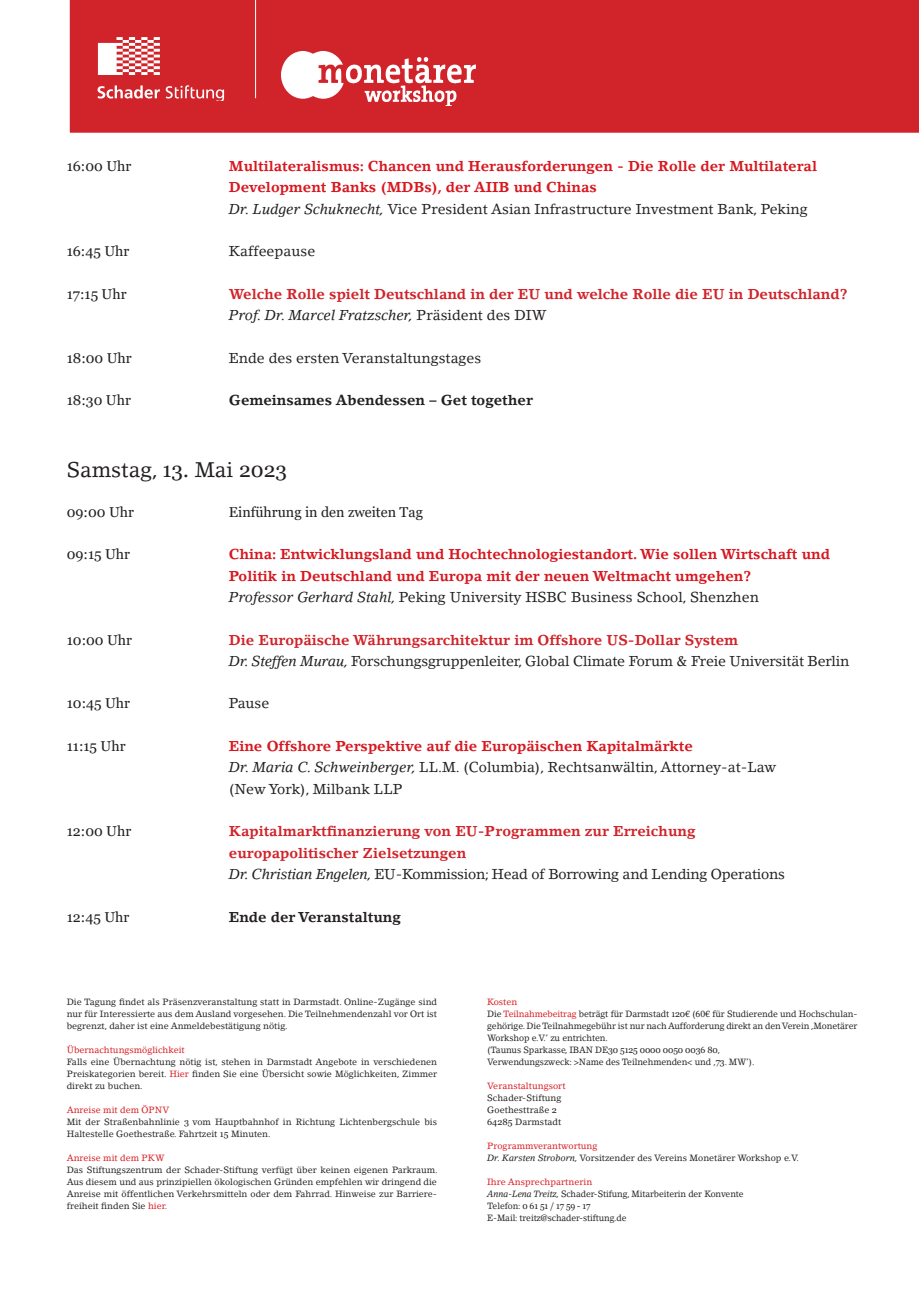
<style>
.page{position:relative;width:919px;height:1289px;background:#fff}
.page>*{position:absolute;margin:0;border:0;box-sizing:border-box;transform-origin:0 0}
.t1{font:21px "Lino Letter Std";color:#231f20}
.t2{font:14.25px "Lino Letter Std";color:#231f20}
.t3{font:700 14.25px/21.3px "Lino Letter Std";color:#d7171f}
.t4{font:700 14.25px/21.3px "Lino Letter Std";color:#d1232a}
.t5{font:14.25px "Georgia";color:#231f20}
.t6{font:700 14.25px "Lino Letter Std";color:#231f20}
._3__Absatz_rot{font:9px/12px "Lino Letter Std";color:#231f20;text-align:justify}
._3__Absatz_rot-2{font:9px "Lino Letter Std";color:#231f20;scale:.96 1}
.t7{font:9px "Lino Letter Std";color:#d71920}
._3__Absatz_rot-3{font:9px "Lino Letter Std";letter-spacing:.005em;color:#d7171f}
._3__Absatz_rot-4{font:9px "Georgia";letter-spacing:-.01em;color:#231f20;scale:.96 1}
.s1{font-style:italic}
.s2{font-weight:400;font-style:italic;color:#231f20}
.s3{font-weight:400;color:#231f20}
.s4{font-family:"Georgia"}
.s5{color:#d7171f}
.s6{font-family:"Lino Letter Std"}
</style>
<div class="page">
<div style="left:69px;top:0;width:849px;height:133px;background:#d1232a"></div>
<svg style="left:98px;top:37px;width:62px;height:38px"></svg>
<svg style="left:98px;top:85px;width:62px;height:13px"></svg>
<svg style="left:166px;top:85px;width:58px;height:15px"></svg>
<hr style="left:255px;top:0;width:1px;height:98px;background:#fff">
<img style="left:281px;top:52px;width:194px;height:53px">
<p class="t5" style="left:67px;top:157px;width:66px">16:00 Uhr</p>
<p class="t3" style="left:229px;top:155px;width:589px">Multilateralismus: Chancen und Herausforderungen - Die Rolle der Multilateral<br>Development Banks (MDBs), der AIIB und Chinas</p>
<p class="t2" style="left:229px;top:200px;width:580px"><span class="s1">Dr. Ludger Schuknecht,</span> Vice President Asian Infrastructure Investment Bank, Peking</p>
<p class="t5" style="left:67px;top:242px;width:64px">16:45 Uhr</p>
<p class="t2" style="left:229px;top:242px;width:88px">Kaffeepause</p>
<p class="t5" style="left:67px;top:285px;width:61px">17:15 Uhr</p>
<p class="t4" style="left:229px;top:283px;width:620px">Welche Rolle spielt Deutschland in der EU und welche Rolle die EU in Deutschland?<br><span class="s2">Prof. Dr. Marcel Fratzscher,</span> <span class="s3">Präsident des DIW</span></p>
<p class="t5" style="left:67px;top:349px;width:66px">18:00 Uhr</p>
<p class="t2" style="left:229px;top:349px;width:254px">Ende des ersten Veranstaltungstages</p>
<p class="t5" style="left:67px;top:392px;width:66px">18:30 Uhr</p>
<p class="t6" style="left:229px;top:392px;width:305px">Gemeinsames Abendessen – Get together</p>
<p class="t1" style="left:67px;top:457px;width:222px">Samstag, <span class="s4">13.</span> Mai <span class="s4">2023</span></p>
<p class="t5" style="left:67px;top:503px;width:69px">09:00 Uhr</p>
<p class="t5" style="left:229px;top:503px;width:195px">Einführung in den zweiten Tag</p>
<p class="t5" style="left:67px;top:545px;width:65px">09:15 Uhr</p>
<p class="t3" style="left:229px;top:543px;width:602px">China: Entwicklungsland und Hochtechnologiestandort. Wie sollen Wirtschaft und<br>Politik in Deutschland und Europa mit der neuen Weltmacht umgehen?</p>
<p class="t2" style="left:229px;top:588px;width:531px"><span class="s1">Professor Gerhard Stahl,</span> Peking University HSBC Business School, Shenzhen</p>
<p class="t5" style="left:67px;top:631px;width:67px">10:00 Uhr</p>
<p class="t4" style="left:229px;top:629px;width:511px">Die Europäische Währungsarchitektur im Offshore US-Dollar System</p>
<p class="t2" style="left:229px;top:652px;width:622px"><span class="s1">Dr. Steffen Murau,</span> Forschungsgruppenleiter, Global Climate Forum &amp; Freie Universität Berlin</p>
<p class="t5" style="left:67px;top:695px;width:65px">10:45 Uhr</p>
<p class="t2" style="left:229px;top:694px;width:42px">Pause</p>
<p class="t5" style="left:67px;top:737px;width:60px">11:15 Uhr</p>
<p class="t3" style="left:229px;top:735px;width:465px">Eine Offshore Perspektive auf die Europäischen Kapitalmärkte</p>
<p class="t2" style="left:229px;top:758px;width:549px"><span class="s1">Dr. Maria C. Schweinberger,</span> LL.M. (Columbia), Rechtsanwältin, Attorney-at-Law</p>
<p class="t2" style="left:229px;top:780px;width:175px">(New York), Milbank LLP</p>
<p class="t5" style="left:67px;top:822px;width:66px">12:00 Uhr</p>
<p class="t4" style="left:229px;top:820px;width:468px">Kapitalmarktfinanzierung von EU-Programmen zur Erreichung</p>
<p class="t4" style="left:229px;top:842px;width:239px">europapolitischer Zielsetzungen</p>
<p class="t2" style="left:229px;top:865px;width:557px"><span class="s1">Dr. Christian Engelen,</span> EU-Kommission; Head of Borrowing and Lending Operations</p>
<p class="t5" style="left:67px;top:908px;width:64px">12:45 Uhr</p>
<p class="t6" style="left:229px;top:908px;width:173px">Ende der Veranstaltung</p>
<p class="_3__Absatz_rot" style="left:67px;top:996px;width:372px">Die Tagung findet als Präsenzveranstaltung statt in Darmstadt. Online-Zugänge sind nur für Interessierte aus dem Ausland vorgesehen. Die Teilnehmendenzahl vor Ort ist begrenzt, daher ist eine Anmeldebestätigung nötig.</p>
<p class="t7" style="left:67px;top:1044px;width:119px">Übernachtungsmöglichkeit</p>
<p class="_3__Absatz_rot" style="left:67px;top:1056px;width:372px">Falls eine Übernachtung nötig ist, stehen in Darmstadt Angebote in verschiedenen Preiskategorien bereit. <span class="s5">Hier</span> finden Sie eine Übersicht sowie Möglichkeiten, Zimmer direkt zu buchen.</p>
<p class="t7" style="left:67px;top:1104px;width:104px">Anreise mit dem ÖPNV</p>
<p class="_3__Absatz_rot" style="left:67px;top:1116px;width:372px">Mit der Straßenbahnlinie <span class="s4">3</span> vom Hauptbahnhof in Richtung Lichtenbergschule bis<br>Haltestelle Goethestraße. Fahrtzeit <span class="s4">15</span> Minuten.</p>
<p class="t7" style="left:67px;top:1152px;width:99px">Anreise mit dem PKW</p>
<p class="_3__Absatz_rot" style="left:67px;top:1164px;width:372px">Das Stiftungszentrum der Schader-Stiftung verfügt über keinen eigenen Parkraum.<br>Aus diesem und aus prinzipiellen ökologischen Gründen empfehlen wir dringend die Anreise mit öffentlichen Verkehrsmitteln oder dem Fahrrad. Hinweise zur Barriere&shy;freiheit finden Sie <span class="s5">hier.</span></p>
<p class="_3__Absatz_rot-3" style="left:487px;top:996px;width:32px">Kosten</p>
<p class="_3__Absatz_rot" style="left:487px;top:1008px;width:372px">Die <span class="s5">Teilnahmebeitrag</span> beträgt für Darmstadt <span class="s4">120</span>€ (60€ für Studierende und Hochschulan&shy;gehörige. Die Teilnahmegebühr ist nur nach Aufforderung direkt an den Verein ‚Monetärer Workshop e.V.‘ zu entrichten.</p>
<p class="_3__Absatz_rot" style="left:487px;top:1044px;width:234px">(Taunus Sparkasse, IBAN DE<span class="s4">30 5125 0000 0050 0036 80</span>,</p>
<p class="_3__Absatz_rot" style="left:487px;top:1056px;width:269px">Verwendungszweck: &gt;Name des Teilnehmenden&lt; und ‚<span class="s4">73</span>. MW‘).</p>
<p class="_3__Absatz_rot-3" style="left:487px;top:1080px;width:80px">Veranstaltungsort</p>
<p class="_3__Absatz_rot" style="left:487px;top:1092px;width:76px">Schader-Stiftung</p>
<p class="_3__Absatz_rot" style="left:487px;top:1104px;width:71px">Goethesttraße <span class="s4">2</span></p>
<p class="_3__Absatz_rot" style="left:487px;top:1116px;width:76px"><span class="s4">64285</span> Darmstadt</p>
<p class="t7" style="left:487px;top:1140px;width:112px">Programmverantwortung</p>
<p class="_3__Absatz_rot" style="left:487px;top:1152px;width:313px"><span class="s1">Dr. Karsten Stroborn,</span> Vorsitzender des Vereins Monetärer Workshop e.V.</p>
<p class="_3__Absatz_rot-3" style="left:487px;top:1176px;width:106px">Ihre Ansprechpartnerin</p>
<p class="_3__Absatz_rot-2" style="left:487px;top:1188px;width:269px"><span class="s1">Anna-Lena Treitz,</span> Schader-Stifung, Mitarbeiterin der Konvente</p>
<p class="_3__Absatz_rot-4" style="left:487px;top:1200px;width:109px"><span class="s6">Telefon:</span> 0 61 51 / 17 59 - 17</p>
<p class="_3__Absatz_rot-2" style="left:487px;top:1212px;width:147px">E-Mail: treitz@schader-stiftung.de</p>
</div>
